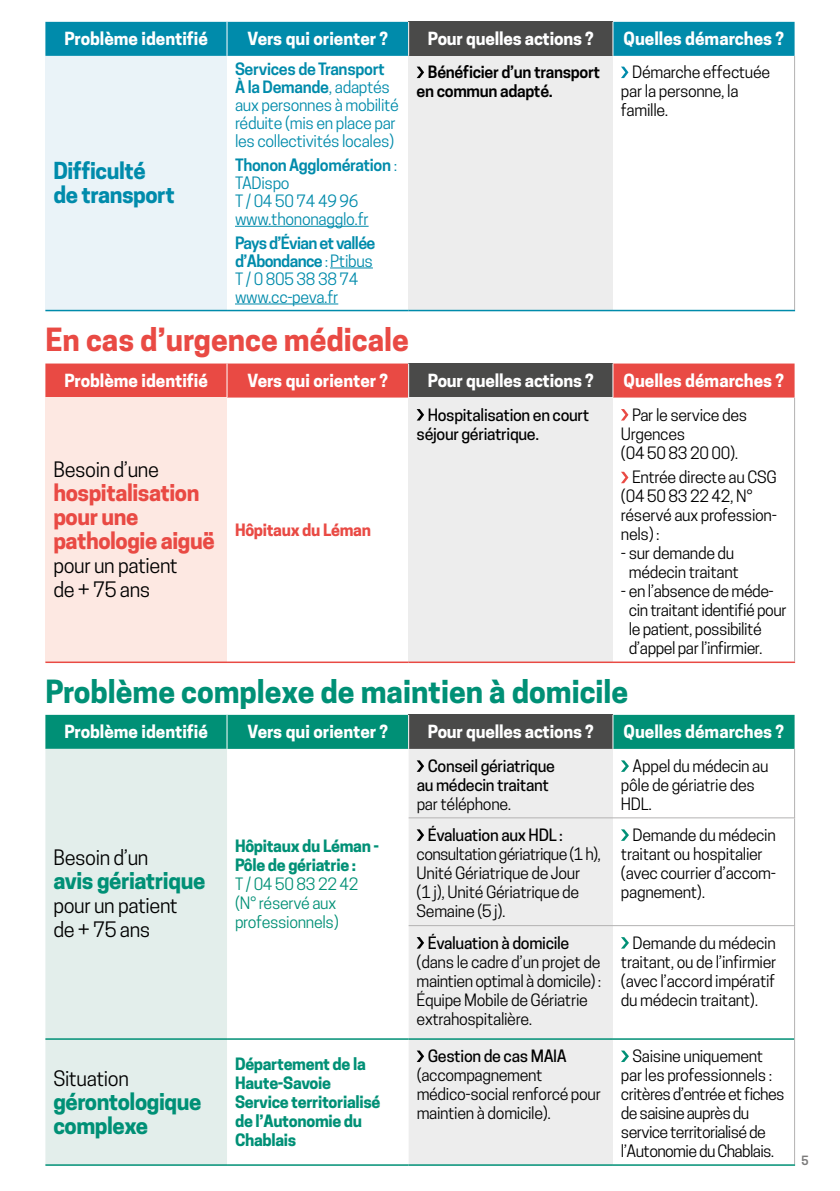
<style>
.page{position:relative;width:840px;height:1191px;background:#fff}
.page>*{position:absolute;margin:0;border:0;box-sizing:border-box;transform-origin:0 0}
.t1{font:700 30px "Cooper Hewitt";color:#009076}
.t2{font:700 30px "Cooper Hewitt";color:#e94a44}
.t3{font:700 22px/24px "Cooper Hewitt";letter-spacing:-.02em;color:#e94a44}
.t4{font:700 22px/24px "Cooper Hewitt";letter-spacing:-.02em;color:#009076}
.t5{font:700 22px/24px "Cooper Hewitt";letter-spacing:-.02em;color:#008bab}
.t6{font:20px/24px "Cooper Hewitt";letter-spacing:-.02em;color:#000}
.t7{font:700 17px "Cooper Hewitt";color:#fff}
.t8{font:16px/19px "Cooper Hewitt";letter-spacing:-.02em;color:#000}
.t9{font:16px/18px "Cooper Hewitt";letter-spacing:-.02em;color:#008bab}
.t10{font:500 16px/19px "Cooper Hewitt";letter-spacing:-.02em;color:#000}
.t11{font:16px/19px "Cooper Hewitt";letter-spacing:-.04em;color:#000}
.t12{font:700 16px/19px "Cooper Hewitt";letter-spacing:-.02em;color:#009076}
.t13{font:16px/19px "Cooper Hewitt";letter-spacing:-.02em;color:#009076}
.t14{font:600 16px/19px "Cooper Hewitt";letter-spacing:-.02em;color:#000}
.t15{font:700 16px "Cooper Hewitt";letter-spacing:-.02em;color:#e94a44}
.t16{font:600 12px "Cooper Hewitt";color:#7c7b7b}
.s1{font-weight:600}
</style>
<div class="page">
<div style="left:45px;top:363px;width:749px;height:34px;background:#e94a44"></div>
<div style="left:408px;top:363px;width:204px;height:34px;background:#4a4a49"></div>
<div style="left:45px;top:397px;width:182px;height:265px;background:#fde8e2"></div>
<div style="left:408px;top:397px;width:204px;height:265px;background:#ededed"></div>
<hr style="left:226px;top:363px;width:1px;height:34px;background:#fff">
<hr style="left:408px;top:363px;width:1px;height:34px;background:#fff">
<hr style="left:612px;top:363px;width:1px;height:34px;background:#fff">
<hr style="left:793px;top:397px;width:1px;height:264px;background:#b3b2b2">
<hr style="left:45px;top:661px;width:182px;height:2px;background:#e94a44">
<hr style="left:227px;top:661px;width:181px;height:2px;background:#e94a44">
<hr style="left:408px;top:661px;width:204px;height:2px;background:#e94a44">
<hr style="left:612px;top:661px;width:182px;height:2px;background:#e94a44">
<svg style="left:416px;top:409px;width:8px;height:11px"></svg>
<svg style="left:621px;top:409px;width:7px;height:11px"></svg>
<svg style="left:621px;top:472px;width:7px;height:11px"></svg>
<div style="left:45px;top:715px;width:749px;height:34px;background:#009076"></div>
<div style="left:408px;top:715px;width:204px;height:34px;background:#4a4a49"></div>
<div style="left:45px;top:749px;width:182px;height:415px;background:#e3eeeb"></div>
<div style="left:408px;top:749px;width:204px;height:415px;background:#ededed"></div>
<hr style="left:226px;top:715px;width:1px;height:34px;background:#fff">
<hr style="left:408px;top:715px;width:1px;height:34px;background:#fff">
<hr style="left:612px;top:715px;width:1px;height:34px;background:#fff">
<hr style="left:793px;top:749px;width:1px;height:69px;background:#b3b2b2">
<hr style="left:793px;top:818px;width:1px;height:107px;background:#b3b2b2">
<hr style="left:793px;top:926px;width:1px;height:113px;background:#b3b2b2">
<hr style="left:793px;top:1039px;width:1px;height:125px;background:#b3b2b2">
<hr style="left:45px;top:1038px;width:182px;height:1px;background:#009076">
<hr style="left:227px;top:1038px;width:181px;height:1px;background:#009076">
<hr style="left:408px;top:1038px;width:204px;height:1px;background:#009076">
<hr style="left:612px;top:1038px;width:181px;height:1px;background:#009076">
<hr style="left:45px;top:1164px;width:182px;height:1px;background:#009076">
<hr style="left:227px;top:1164px;width:181px;height:1px;background:#009076">
<hr style="left:408px;top:1164px;width:204px;height:1px;background:#009076">
<hr style="left:612px;top:1164px;width:182px;height:1px;background:#009076">
<hr style="left:612px;top:817px;width:182px;height:1px;background:#b3b2b2">
<hr style="left:408px;top:817px;width:204px;height:1px;background:#b3b2b2">
<hr style="left:408px;top:925px;width:204px;height:1px;background:#b3b2b2">
<hr style="left:612px;top:925px;width:182px;height:1px;background:#b3b2b2">
<svg style="left:416px;top:760px;width:8px;height:12px"></svg>
<svg style="left:621px;top:760px;width:7px;height:12px"></svg>
<svg style="left:416px;top:829px;width:8px;height:12px"></svg>
<svg style="left:621px;top:829px;width:7px;height:12px"></svg>
<svg style="left:416px;top:937px;width:8px;height:11px"></svg>
<svg style="left:621px;top:937px;width:7px;height:11px"></svg>
<svg style="left:416px;top:1050px;width:8px;height:12px"></svg>
<svg style="left:621px;top:1050px;width:7px;height:12px"></svg>
<div style="left:45px;top:22px;width:749px;height:34px;background:#008bab"></div>
<div style="left:408px;top:22px;width:204px;height:34px;background:#4a4a49"></div>
<div style="left:45px;top:56px;width:182px;height:254px;background:#eaf3f8"></div>
<div style="left:408px;top:56px;width:204px;height:254px;background:#ededed"></div>
<hr style="left:226px;top:22px;width:1px;height:34px;background:#fff">
<hr style="left:408px;top:22px;width:1px;height:34px;background:#fff">
<hr style="left:612px;top:22px;width:1px;height:34px;background:#fff">
<hr style="left:793px;top:56px;width:1px;height:254px;background:#b3b2b2">
<hr style="left:45px;top:310px;width:182px;height:1px;background:#008bab">
<hr style="left:227px;top:310px;width:181px;height:1px;background:#008bab">
<hr style="left:408px;top:310px;width:204px;height:1px;background:#008bab">
<hr style="left:612px;top:310px;width:182px;height:1px;background:#008bab">
<hr style="left:235px;top:226px;width:133px;height:1px;background:#008bab">
<hr style="left:330px;top:268px;width:43px;height:1px;background:#008bab">
<hr style="left:235px;top:304px;width:103px;height:1px;background:#008bab">
<svg style="left:416px;top:67px;width:8px;height:11px"></svg>
<svg style="left:621px;top:67px;width:7px;height:11px"></svg>
<p class="t7" style="left:64px;top:29px;width:145px">Problème identifié</p>
<p class="t7" style="left:247px;top:29px;width:142px">Vers qui orienter ?</p>
<p class="t7" style="left:428px;top:29px;width:167px">Pour quelles actions ?</p>
<p class="t7" style="left:623px;top:29px;width:162px">Quelles démarches ?</p>
<h2 class="t5" style="left:53px;top:159px;width:123px">Difficulté de transport</h2>
<p class="t9" style="left:235px;top:60px;width:165px"><span class="s1">Services de Transport<br>À la Demande</span>, adaptés aux personnes à mobilité réduite (mis en place par les collectivités locales)</p>
<p class="t9" style="left:235px;top:156px;width:163px"><span class="s1">Thonon Agglomération</span> :<br>TADispo<br>T / 04 50 74 49 96 www.thononagglo.fr</p>
<p class="t9" style="left:235px;top:233px;width:142px"><span class="s1">Pays d’Évian et vallée d’Abondance</span> : Ptibus<br>T / 0 805 38 38 74 www.cc-peva.fr</p>
<h1 class="t2" style="left:45px;top:322px;width:365px">En cas d’urgence médicale</h1>
<p class="t14" style="left:416px;top:63px;width:185px;text-indent:11px">Bénéficier d’un transport en commun adapté.</p>
<p class="t8" style="left:620px;top:63px;width:151px;text-indent:11px">Démarche effectuée par la personne, la famille.</p>
<p class="t7" style="left:64px;top:370px;width:145px">Problème identifié</p>
<p class="t7" style="left:247px;top:370px;width:142px">Vers qui orienter ?</p>
<p class="t7" style="left:428px;top:370px;width:167px">Pour quelles actions ?</p>
<p class="t7" style="left:623px;top:370px;width:162px">Quelles démarches ?</p>
<p class="t6" style="left:53px;top:458px;width:107px">Besoin d’une</p>
<h2 class="t3" style="left:53px;top:481px;width:163px">hospitalisation pour une pathologie aiguë</h2>
<p class="t6" style="left:53px;top:554px;width:126px">pour un patient de + 75 ans</p>
<p class="t15" style="left:235px;top:520px;width:137px">Hôpitaux du Léman</p>
<p class="t10" style="left:416px;top:405px;width:174px;text-indent:11px">Hospitalisation en court séjour gériatrique.</p>
<p class="t8" style="left:620px;top:405px;width:128px;text-indent:11px">Par le service des<br>Urgences<br>(04 50 83 20 00).</p>
<p class="t8" style="left:620px;top:468px;width:157px;text-indent:11px">Entrée directe au CSG (04 50 83 22 42, N° réservé aux profession&shy;nels) :</p>
<p class="t8" style="left:620px;top:544px;width:119px;text-align:center">- sur demande du médecin traitant</p>
<p class="t8" style="left:628px;top:582px;width:159px;text-indent:-8px">- en l’absence de méde&shy;cin traitant identifié pour le patient, possibilité d’appel par l’infirmier.</p>
<h1 class="t1" style="left:45px;top:673px;width:584px">Problème complexe de maintien à domicile</h1>
<p class="t7" style="left:64px;top:722px;width:145px">Problème identifié</p>
<p class="t7" style="left:247px;top:722px;width:142px">Vers qui orienter ?</p>
<p class="t7" style="left:428px;top:722px;width:167px">Pour quelles actions ?</p>
<p class="t7" style="left:623px;top:722px;width:162px">Quelles démarches ?</p>
<p class="t6" style="left:53px;top:846px;width:97px">Besoin d’un</p>
<h2 class="t4" style="left:53px;top:869px;width:153px">avis gériatrique</h2>
<p class="t6" style="left:53px;top:894px;width:126px">pour un patient de + 75 ans</p>
<p class="t12" style="left:235px;top:837px;width:146px">Hôpitaux du Léman -<br>Pôle de gériatrie :</p>
<p class="t13" style="left:235px;top:875px;width:125px">T / 04 50 83 22 42 (N° réservé aux professionnels)</p>
<p class="t6" style="left:53px;top:1066px;width:77px">Situation</p>
<h2 class="t4" style="left:53px;top:1089px;width:149px">gérontologique complexe</h2>
<p class="t12" style="left:235px;top:1054px;width:147px">Département de la<br>Haute-Savoie<br>Service territorialisé de l’Autonomie du<br>Chablais</p>
<p class="t10" style="left:416px;top:756px;width:140px;text-indent:11px">Conseil gériatrique au médecin traitant</p>
<p class="t8" style="left:416px;top:794px;width:96px">par téléphone.</p>
<p class="t10" style="left:427px;top:825px;width:137px">Évaluation aux HDL :</p>
<p class="t8" style="left:416px;top:844px;width:186px">consultation gériatrique (1 h),<br>Unité Gériatrique de Jour<br>(1 j), Unité Gériatrique de<br>Semaine (5 j).</p>
<p class="t10" style="left:427px;top:933px;width:143px">Évaluation à domicile</p>
<p class="t8" style="left:416px;top:952px;width:186px">(dans le cadre d’un projet de maintien optimal à domicile) :<br>Équipe Mobile de Gériatrie extrahospitalière.</p>
<p class="t10" style="left:427px;top:1046px;width:140px">Gestion de cas MAIA</p>
<p class="t8" style="left:416px;top:1065px;width:186px">(accompagnement médico-social renforcé pour maintien à domicile).</p>
<p class="t8" style="left:620px;top:756px;width:149px;text-indent:12px">Appel du médecin au pôle de gériatrie des<br>HDL.</p>
<p class="t8" style="left:620px;top:825px;width:156px;text-indent:12px">Demande du médecin traitant ou hospitalier (avec courrier d’accom&shy;pagnement).</p>
<p class="t8" style="left:620px;top:933px;width:157px;text-align:justify;text-indent:12px">Demande du médecin traitant, ou de l’infirmier (avec l’accord impératif du médecin traitant).</p>
<p class="t11" style="left:620px;top:1046px;width:165px;text-indent:12px">Saisine uniquement par les professionnels : critères d’entrée et fiches de saisine auprès du service territorialisé de l’Autonomie du Chablais.</p>
<p class="t16" style="left:801px;top:1153px;width:9px">5</p>
</div>
